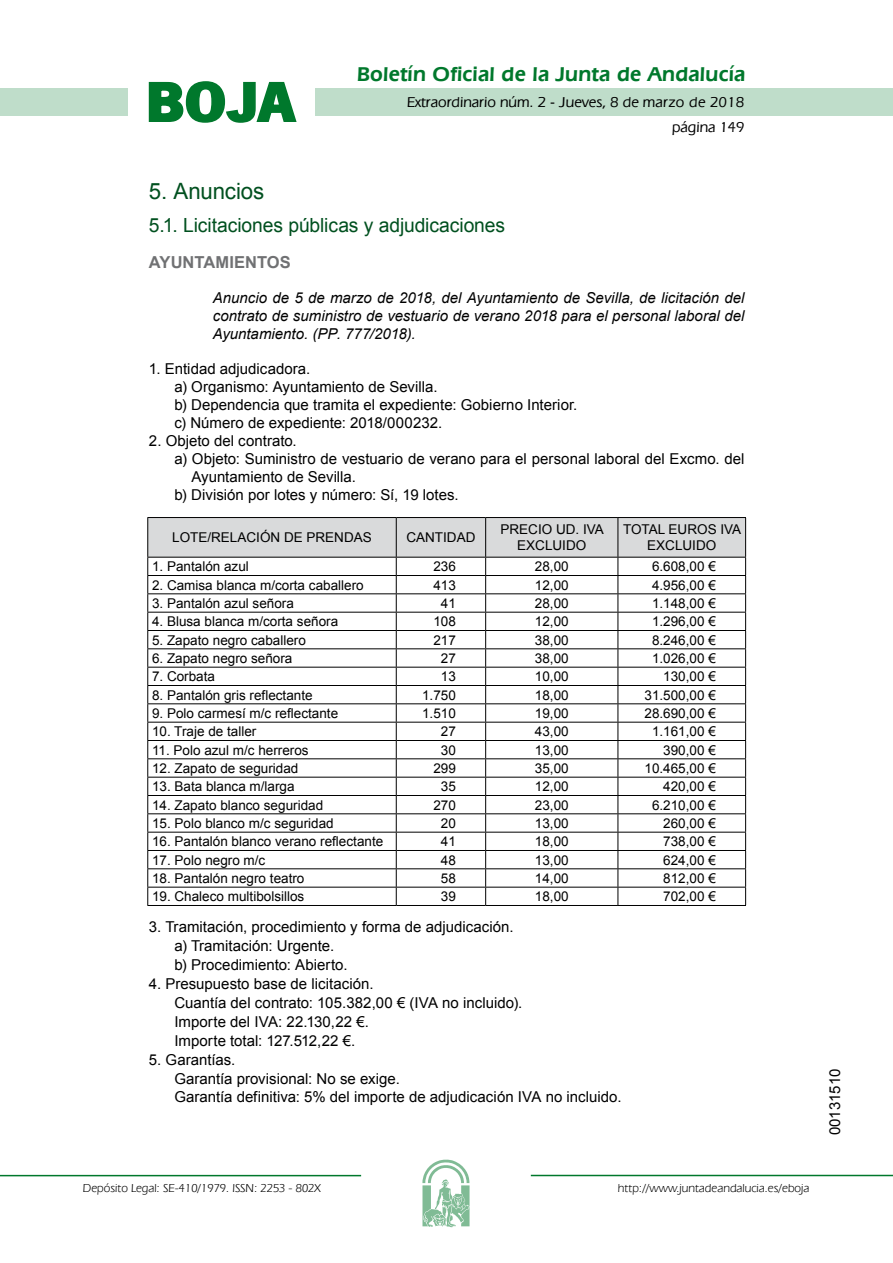
<style>
.page{position:relative;width:893px;height:1263px;background:#fff}
.page>*{position:absolute;margin:0;border:0;box-sizing:border-box;transform-origin:0 0}
.t1{font:700 57.75px "News Got T";color:#00782c;scale:1.14 1}
.t2{font:22.5px "Arial";letter-spacing:-.005em;color:#00501f}
.t3{font:600 21px "Eras IT Cby BT";letter-spacing:.01em;color:#00782c}
.t4{font:19.5px "Arial";letter-spacing:-.005em;color:#00501f}
.t5{font:700 16.5px "Arial";color:#707173}
.t6{font:15px/18.9px "Arial";color:#000}
.t7{font:italic 15px/18px "Arial";color:#000;text-align:justify}
.t8{font:500 15px/24.5px "Eras IT Cby BT";color:#000;text-align:right}
.t9{font:13.5px/16.2px "Arial";color:#000;text-align:center}
.t10{font:12px "Eras IT Cby BT";color:#000}
</style>
<div class="page">
<div style="left:315px;top:88px;width:577px;height:28px;background:#bfddca"></div>
<div style="left:0;top:88px;width:128px;height:28px;background:#bfddca"></div>
<hr style="left:0;top:1175px;width:361px;height:1px;background:#00782c">
<svg style="left:422px;top:1159px;width:47px;height:68px"></svg>
<hr style="left:531px;top:1175px;width:361px;height:1px;background:#00782c">
<svg style="left:148px;top:81px;width:149px;height:42px"></svg>
<hr style="left:147px;top:517px;width:249px;height:1px;background:#000">
<hr style="left:396px;top:517px;width:89px;height:1px;background:#000">
<hr style="left:485px;top:517px;width:133px;height:1px;background:#000">
<hr style="left:618px;top:517px;width:128px;height:1px;background:#000">
<svg style="left:147px;top:518px;width:599px;height:387px"></svg>
<hr style="left:147px;top:905px;width:249px;height:1px;background:#000">
<hr style="left:396px;top:905px;width:89px;height:1px;background:#000">
<hr style="left:485px;top:905px;width:133px;height:1px;background:#000">
<hr style="left:618px;top:905px;width:128px;height:1px;background:#000">
<h1 class="t1" style="left:145px;top:68px;width:133px">BOJA</h1>
<h3 class="t3" style="left:357px;top:62px;width:390px">Boletín Oficial de la Junta de Andalucía</h3>
<p class="t8" style="left:407px;top:90px;width:339px">Extraordinario núm. 2 - Jueves, 8 de marzo de 2018 página 149</p>
<h2 class="t2" style="left:149px;top:177px;width:117px">5. Anuncios</h2>
<h3 class="t4" style="left:149px;top:212px;width:358px">5.1. Licitaciones públicas y adjudicaciones</h3>
<p class="t5" style="left:149px;top:251px;width:143px">AYUNTAMIENTOS</p>
<p class="t7" style="left:213px;top:289px;width:533px">Anuncio de 5 de marzo de 2018, del Ayuntamiento de Sevilla, de licitación del contrato de suministro de vestuario de verano 2018 para el personal laboral del Ayuntamiento. (PP. 777/2018).</p>
<p class="t6" style="left:174px;top:360px;width:404px;line-height:18px;text-indent:-26px">1. Entidad adjudicadora.<br>a) Organismo: Ayuntamiento de Sevilla.<br>b) Dependencia que tramita el expediente: Gobierno Interior. c) Número de expediente: 2018/000232.</p>
<p class="t6" style="left:149px;top:432px;width:149px">2. Objeto del contrato.</p>
<p class="t6" style="left:174px;top:450px;width:571px">a) Objeto: Suministro de vestuario de verano para el personal laboral del Excmo. del</p>
<p class="t6" style="left:191px;top:468px;width:166px">Ayuntamiento de Sevilla.</p>
<p class="t6" style="left:174px;top:486px;width:286px">b) División por lotes y número: Sí, 19 lotes.</p>
<p class="t9" style="left:172px;top:530px;width:201px">LOTE/RELACIÓN DE PRENDAS</p>
<p class="t9" style="left:406px;top:530px;width:70px">CANTIDAD</p>
<p class="t9" style="left:500px;top:521px;width:105px">PRECIO UD. IVA<br>EXCLUIDO</p>
<p class="t9" style="left:623px;top:521px;width:120px">TOTAL EUROS IVA<br>EXCLUIDO</p>
<p class="t9" style="left:152px;top:559px;width:98px">1. Pantalón azul</p>
<p class="t9" style="left:433px;top:559px;width:24px">236</p>
<p class="t9" style="left:535px;top:559px;width:35px">28,00</p>
<p class="t9" style="left:652px;top:559px;width:65px">6.608,00 €</p>
<p class="t9" style="left:152px;top:577px;width:213px">2. Camisa blanca m/corta caballero</p>
<p class="t9" style="left:433px;top:577px;width:24px">413</p>
<p class="t9" style="left:535px;top:577px;width:35px">12,00</p>
<p class="t9" style="left:652px;top:577px;width:65px">4.956,00 €</p>
<p class="t9" style="left:152px;top:595px;width:143px">3. Pantalón azul señora</p>
<p class="t9" style="left:441px;top:595px;width:17px">41</p>
<p class="t9" style="left:535px;top:595px;width:35px">28,00</p>
<p class="t9" style="left:652px;top:595px;width:65px">1.148,00 €</p>
<p class="t9" style="left:152px;top:614px;width:188px">4. Blusa blanca m/corta señora</p>
<p class="t9" style="left:433px;top:614px;width:24px">108</p>
<p class="t9" style="left:535px;top:614px;width:35px">12,00</p>
<p class="t9" style="left:652px;top:614px;width:65px">1.296,00 €</p>
<p class="t9" style="left:152px;top:632px;width:155px">5. Zapato negro caballero</p>
<p class="t9" style="left:433px;top:632px;width:24px">217</p>
<p class="t9" style="left:535px;top:632px;width:35px">38,00</p>
<p class="t9" style="left:652px;top:632px;width:65px">8.246,00 €</p>
<p class="t9" style="left:152px;top:650px;width:142px">6. Zapato negro señora</p>
<p class="t9" style="left:441px;top:650px;width:17px">27</p>
<p class="t9" style="left:535px;top:650px;width:35px">38,00</p>
<p class="t9" style="left:652px;top:650px;width:65px">1.026,00 €</p>
<p class="t9" style="left:152px;top:669px;width:65px">7. Corbata</p>
<p class="t9" style="left:441px;top:669px;width:17px">13</p>
<p class="t9" style="left:535px;top:669px;width:35px">10,00</p>
<p class="t9" style="left:663px;top:669px;width:54px">130,00 €</p>
<p class="t9" style="left:152px;top:687px;width:162px">8. Pantalón gris reflectante</p>
<p class="t9" style="left:422px;top:687px;width:35px">1.750</p>
<p class="t9" style="left:535px;top:687px;width:35px">18,00</p>
<p class="t9" style="left:644px;top:687px;width:73px">31.500,00 €</p>
<p class="t9" style="left:152px;top:705px;width:188px">9. Polo carmesí m/c reflectante</p>
<p class="t9" style="left:422px;top:705px;width:35px">1.510</p>
<p class="t9" style="left:535px;top:705px;width:35px">19,00</p>
<p class="t9" style="left:644px;top:705px;width:73px">28.690,00 €</p>
<p class="t9" style="left:152px;top:724px;width:106px">10. Traje de taller</p>
<p class="t9" style="left:441px;top:724px;width:17px">27</p>
<p class="t9" style="left:535px;top:724px;width:35px">43,00</p>
<p class="t9" style="left:652px;top:724px;width:65px">1.161,00 €</p>
<p class="t9" style="left:152px;top:742px;width:158px">11. Polo azul m/c herreros</p>
<p class="t9" style="left:441px;top:742px;width:17px">30</p>
<p class="t9" style="left:535px;top:742px;width:35px">13,00</p>
<p class="t9" style="left:663px;top:742px;width:54px">390,00 €</p>
<p class="t9" style="left:152px;top:760px;width:148px">12. Zapato de seguridad</p>
<p class="t9" style="left:433px;top:760px;width:24px">299</p>
<p class="t9" style="left:535px;top:760px;width:35px">35,00</p>
<p class="t9" style="left:644px;top:760px;width:73px">10.465,00 €</p>
<p class="t9" style="left:152px;top:779px;width:144px">13. Bata blanca m/larga</p>
<p class="t9" style="left:441px;top:779px;width:17px">35</p>
<p class="t9" style="left:535px;top:779px;width:35px">12,00</p>
<p class="t9" style="left:663px;top:779px;width:54px">420,00 €</p>
<p class="t9" style="left:152px;top:797px;width:173px">14. Zapato blanco seguridad</p>
<p class="t9" style="left:433px;top:797px;width:24px">270</p>
<p class="t9" style="left:535px;top:797px;width:35px">23,00</p>
<p class="t9" style="left:652px;top:797px;width:65px">6.210,00 €</p>
<p class="t9" style="left:152px;top:815px;width:183px">15. Polo blanco m/c seguridad</p>
<p class="t9" style="left:441px;top:815px;width:17px">20</p>
<p class="t9" style="left:535px;top:815px;width:35px">13,00</p>
<p class="t9" style="left:663px;top:815px;width:54px">260,00 €</p>
<p class="t9" style="left:152px;top:834px;width:233px">16. Pantalón blanco verano reflectante</p>
<p class="t9" style="left:441px;top:834px;width:17px">41</p>
<p class="t9" style="left:535px;top:834px;width:35px">18,00</p>
<p class="t9" style="left:663px;top:834px;width:54px">738,00 €</p>
<p class="t9" style="left:152px;top:852px;width:115px">17. Polo negro m/c</p>
<p class="t9" style="left:441px;top:852px;width:17px">48</p>
<p class="t9" style="left:535px;top:852px;width:35px">13,00</p>
<p class="t9" style="left:663px;top:852px;width:54px">624,00 €</p>
<p class="t9" style="left:152px;top:870px;width:154px">18. Pantalón negro teatro</p>
<p class="t9" style="left:441px;top:870px;width:17px">58</p>
<p class="t9" style="left:535px;top:870px;width:35px">14,00</p>
<p class="t9" style="left:663px;top:870px;width:54px">812,00 €</p>
<p class="t9" style="left:152px;top:889px;width:154px">19. Chaleco multibolsillos</p>
<p class="t9" style="left:441px;top:889px;width:17px">39</p>
<p class="t9" style="left:535px;top:889px;width:35px">18,00</p>
<p class="t9" style="left:663px;top:889px;width:54px">702,00 €</p>
<p class="t6" style="left:174px;top:918px;width:341px;text-indent:-26px">3. Tramitación, procedimiento y forma de adjudicación. a) Tramitación: Urgente.<br>b) Procedimiento: Abierto.</p>
<p class="t6" style="left:174px;top:974px;width:349px;text-indent:-26px">4. Presupuesto base de licitación.<br>Cuantía del contrato: 105.382,00 € (IVA no incluido).<br>Importe del IVA: 22.130,22 €.<br>Importe total: 127.512,22 €.</p>
<p class="t6" style="left:174px;top:1050px;width:448px;text-indent:-26px">5. Garantías.<br>Garantía provisional: No se exige.<br>Garantía definitiva: 5% del importe de adjudicación IVA no incluido.</p>
<p class="t10" style="left:83px;top:1181px;width:239px">Depósito Legal: SE-410/1979. ISSN: 2253 - 802X</p>
<p class="t10" style="left:618px;top:1181px;width:193px">http://www.juntadeandalucia.es/eboja</p>
<p class="t6" style="left:825px;top:1135px;width:68px;rotate:-90deg">00131510</p>
</div>
